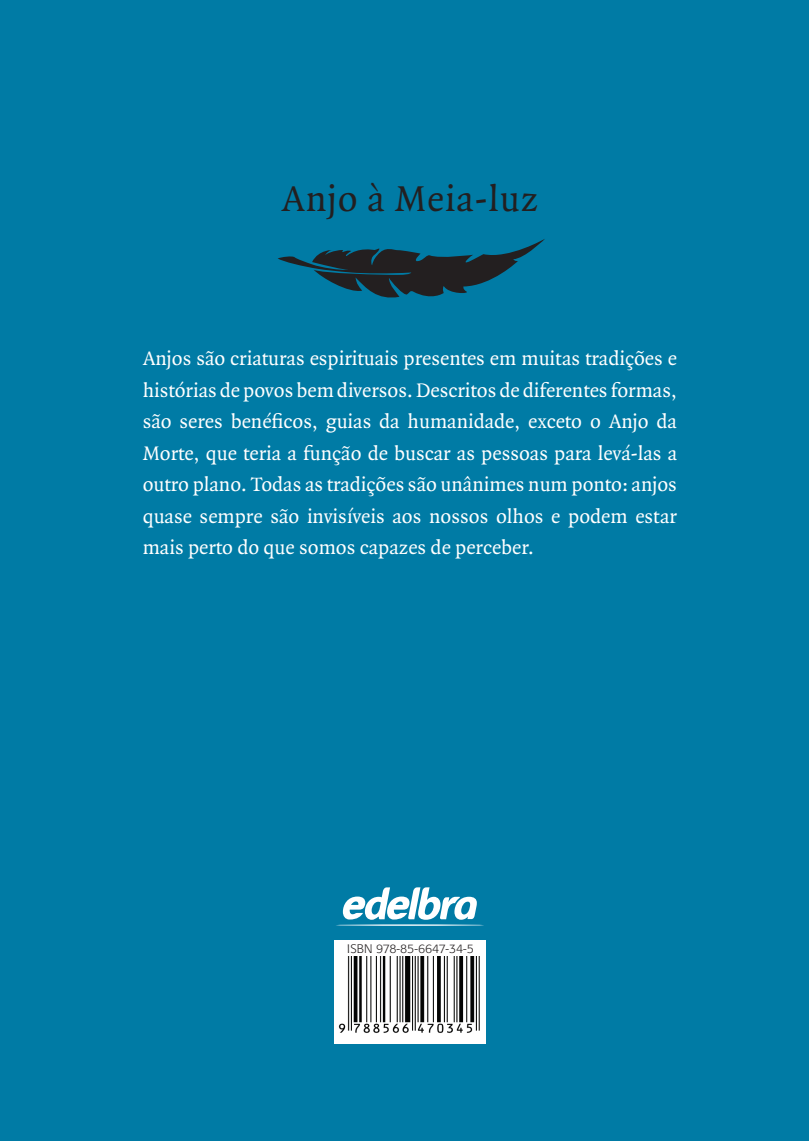
<style>
.page{position:relative;width:809px;height:1141px;background:#007ba5}
.page>*{position:absolute;margin:0;border:0;box-sizing:border-box;transform-origin:0 0}
.t1{font:38.5px "Quadraat";letter-spacing:.025em;color:#231f20}
.t2{font:21px/31.5px "Quadraat";color:#fff;text-align:justify}
.t3{font:300 12.25px "Formata";color:#231f20}
</style>
<div class="page">
<hr style="left:335px;top:924px;width:149px;height:1px;background:#fff;border-radius:50%">
<svg style="left:343px;top:887px;width:134px;height:32px"></svg>
<div style="left:334px;top:940px;width:152px;height:103px;background:#fff"></div>
<img style="left:338px;top:956px;width:142px;height:77px">
<svg style="left:278px;top:239px;width:267px;height:59px"></svg>
<h1 class="t1" style="left:281px;top:179px;width:258px">Anjo à Meia-luz</h1>
<p class="t2" style="left:143px;top:343px;width:536px">Anjos são criaturas espirituais presentes em muitas tradições e histórias de povos bem diversos. Descritos de diferentes formas, são seres benéficos, guias da humanidade, exceto o Anjo da Morte, que teria a função de buscar as pessoas para levá-las a outro plano. Todas as tradições são unânimes num ponto: anjos quase sempre são invisíveis aos nossos olhos e podem estar mais perto do que somos capazes de perceber.</p>
<p class="t3" style="left:347px;top:942px;width:128px">ISBN 978-85-6647-34-5</p>
</div>
